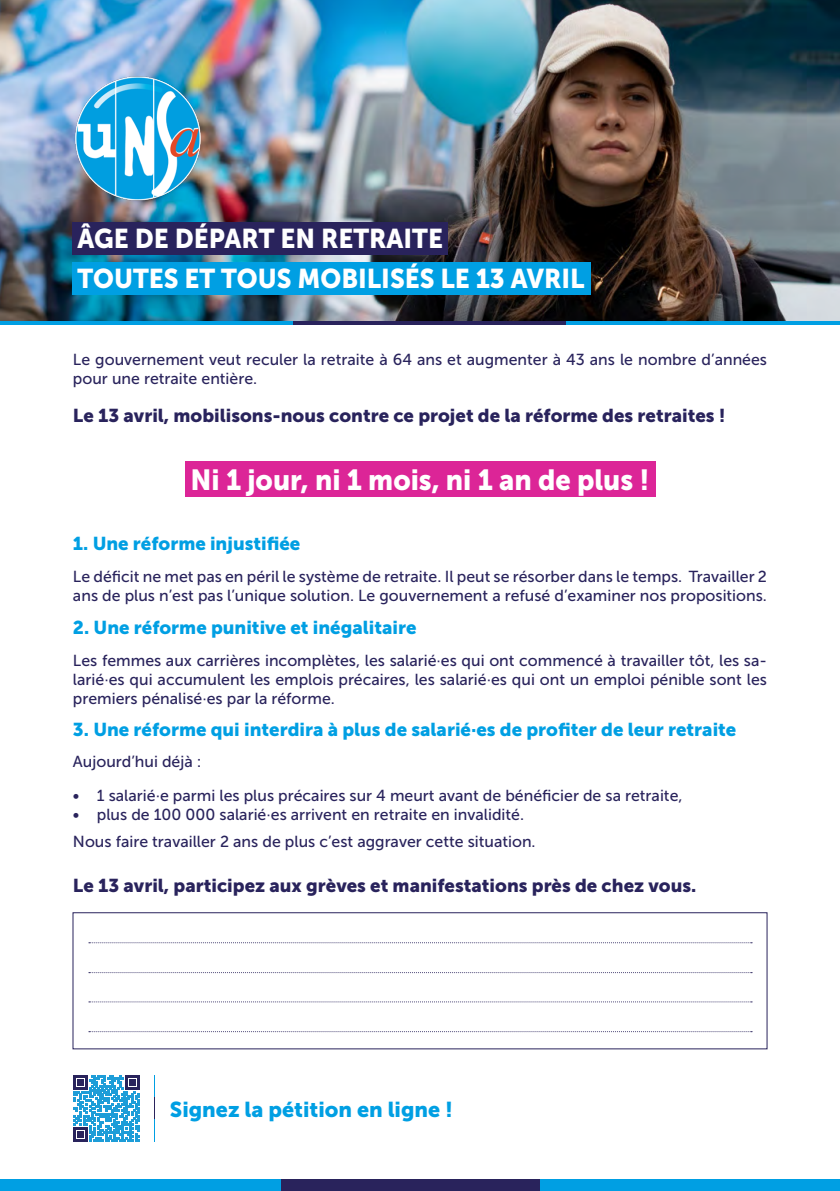
<style>
.page{position:relative;width:840px;height:1191px;background:#fff}
.page>*{position:absolute;margin:0;border:0;box-sizing:border-box;transform-origin:0 0}
.t1{font:29px "Museo Sans 900";color:#fff;scale:.94 1}
.t2{font:27px "Museo Sans 900";color:#fff;scale:.94 1}
.t3{font:21.4px "Museo Sans 900";color:#009fe3}
.t4{font:18.6px "Museo Sans 900";color:#29235c}
.t5{font:18.6px "Museo Sans 900";color:#009fe3}
.t6{font:15.8px/19px "Museo Sans 500";color:#29235c}
</style>
<div class="page">
<img style="left:0;top:0;width:839px;height:321px">
<div style="left:0;top:1179px;width:281px;height:12px;background:#009fe3"></div>
<div style="left:281px;top:1179px;width:259px;height:12px;background:#29235c"></div>
<div style="left:540px;top:1179px;width:299px;height:12px;background:#009fe3"></div>
<div style="left:185px;top:462px;width:469px;height:35px;background:#dc2597"></div>
<hr style="left:0;top:321px;width:293px;height:4px;background:#009fe3">
<hr style="left:293px;top:321px;width:273px;height:4px;background:#29235c">
<hr style="left:566px;top:321px;width:273px;height:4px;background:#009fe3">
<div style="left:72px;top:262px;width:518px;height:33px;background:#009fe3"></div>
<div style="left:72px;top:222px;width:376px;height:33px;background:#29235c"></div>
<img style="left:72px;top:72px;width:130px;height:130px">
<svg style="left:154px;top:1075px;width:1px;height:66px"></svg>
<svg style="left:89px;top:942px;width:662px;height:1px"></svg>
<svg style="left:89px;top:972px;width:662px;height:1px"></svg>
<svg style="left:89px;top:1001px;width:662px;height:1px"></svg>
<svg style="left:89px;top:1031px;width:662px;height:1px"></svg>
<svg style="left:73px;top:1075px;width:66px;height:66px"></svg>
<div style="left:73px;top:912px;width:694px;height:137px;border:1px solid #29235c"></div>
<h2 class="t2" style="left:77px;top:224px;width:390px">ÂGE DE DÉPART EN RETRAITE</h2>
<h2 class="t2" style="left:77px;top:263px;width:540px">TOUTES ET TOUS MOBILISÉS LE 13 AVRIL</h2>
<p class="t6" style="left:73px;top:350px;width:695px">Le gouvernement veut reculer la retraite à 64 ans et augmenter à 43 ans le nombre d’années pour une retraite entière.</p>
<p class="t4" style="left:73px;top:404px;width:653px">Le 13 avril, mobilisons-nous contre ce projet de la réforme des retraites !</p>
<h1 class="t1" style="left:190px;top:463px;width:489px">Ni 1 jour, ni 1 mois, ni 1 an de plus !</h1>
<p class="t5" style="left:73px;top:532px;width:229px">1. Une réforme injustifiée</p>
<p class="t6" style="left:73px;top:567px;width:695px">Le déficit ne met pas en péril le système de retraite. Il peut se résorber dans le temps. Travailler 2 ans de plus n’est pas l’unique solution. Le gouvernement a refusé d’examiner nos propositions.</p>
<p class="t5" style="left:73px;top:616px;width:345px">2. Une réforme punitive et inégalitaire</p>
<p class="t6" style="left:73px;top:650px;width:695px;text-align:justify">Les femmes aux carrières incomplètes, les salarié·es qui ont commencé à travailler tôt, les sa&shy;larié·es qui accumulent les emplois précaires, les salarié·es qui ont un emploi pénible sont les premiers pénalisé·es par la réforme.</p>
<p class="t5" style="left:73px;top:719px;width:664px">3. Une réforme qui interdira à plus de salarié·es de profiter de leur retraite</p>
<p class="t6" style="left:73px;top:752px;width:130px">Aujourd’hui déjà :</p>
<p class="t6" style="left:73px;top:786px;width:610px">• 1 salarié·e parmi les plus précaires sur 4 meurt avant de bénéficier de sa retraite,</p>
<p class="t6" style="left:73px;top:801px;width:464px;line-height:26.6px">• plus de 100 000 salarié·es arrivent en retraite en invalidité.<br>Nous faire travailler 2 ans de plus c’est aggraver cette situation.</p>
<p class="t4" style="left:73px;top:875px;width:624px">Le 13 avril, participez aux grèves et manifestations près de chez vous.</p>
<h3 class="t3" style="left:170px;top:1097px;width:284px">Signez la pétition en ligne !</h3>
</div>
